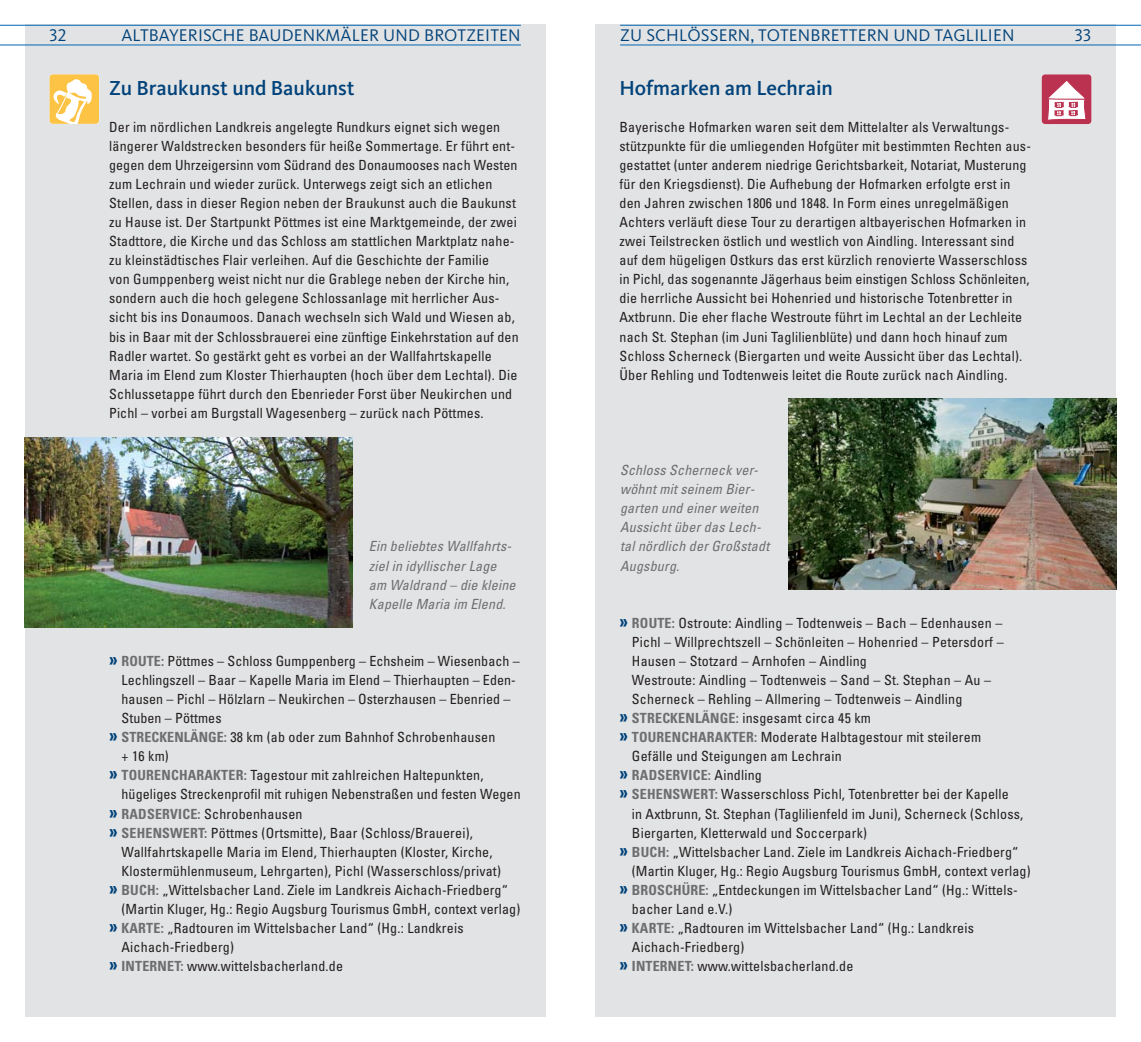
<style>
.page{position:relative;width:1141px;height:1042px;background:#fff}
.page>*{position:absolute;margin:0;border:0;box-sizing:border-box;transform-origin:0 0}
.t1{font:500 21px "Kievit OT";color:#00427a}
.t2{font:17.5px "Kievit OT";letter-spacing:.01em;color:#00427a}
.t3{font:condensed 14px/19.1px "Univers";letter-spacing:.015em;color:#231f20}
.t4{font:italic condensed 14px/19.1px "Univers";letter-spacing:.015em;color:#6d6e70}
.t5{font:700 condensed 14px "Univers";letter-spacing:.015em;color:#6d6e70}
.s1{font-weight:700;font-size:19.25px;color:#00427a}
.s2{font-weight:700;color:#6d6e70}
.s3{font-size:19.25px;color:#00427a}
.s4{font-weight:400;color:#231f20}
</style>
<div class="page">
<div style="left:25px;top:25px;width:521px;height:992px;background:#e2e3e4"></div>
<hr style="left:0;top:25px;width:521px;height:1px;background:#0066b3">
<hr style="left:0;top:45px;width:521px;height:1px;background:#0066b3">
<div style="left:595px;top:25px;width:521px;height:992px;background:#e2e3e4"></div>
<hr style="left:620px;top:25px;width:521px;height:1px;background:#0066b3">
<hr style="left:620px;top:45px;width:521px;height:1px;background:#0066b3">
<div style="left:1042px;top:74px;width:49px;height:50px;background:#bb3150;border-radius:3px"></div>
<svg style="left:1047px;top:81px;width:39px;height:40px"></svg>
<div style="left:50px;top:74px;width:49px;height:50px;background:#fcc345;border-radius:3px"></div>
<svg style="left:51px;top:79px;width:42px;height:45px"></svg>
<img style="left:789px;top:399px;width:327px;height:190px">
<img style="left:25px;top:438px;width:327px;height:189px">
<p class="t2" style="left:50px;top:24px;width:18px">32</p>
<p class="t2" style="left:121px;top:24px;width:401px">ALTBAYERISCHE BAUDENKMÄLER UND BROTZEITEN</p>
<p class="t2" style="left:620px;top:24px;width:396px">ZU SCHLÖSSERN, TOTENBRETTERN UND TAGLILIEN</p>
<p class="t2" style="left:1075px;top:24px;width:18px">33</p>
<h1 class="t1" style="left:619px;top:80px;width:215px">Hofmarken am Lechrain</h1>
<p class="t3" style="left:619px;top:118px;width:413px">Bayerische Hofmarken waren seit dem Mittelalter als Verwaltungs&shy;stützpunkte für die umliegenden Hofgüter mit bestimmten Rechten aus&shy;gestattet (unter anderem niedrige Gerichtsbarkeit, Notariat, Musterung für den Kriegsdienst). Die Aufhebung der Hofmarken erfolgte erst in den Jahren zwischen 1806 und 1848. In Form eines unregelmäßigen Achters verläuft diese Tour zu derartigen altbayerischen Hofmarken in zwei Teilstrecken östlich und westlich von Aindling. Interessant sind auf dem hügeligen Ostkurs das erst kürzlich renovierte Wasserschloss in Pichl, das sogenannte Jägerhaus beim einstigen Schloss Schönleiten, die herrliche Aussicht bei Hohenried und historische Totenbretter in Axtbrunn. Die eher flache Westroute führt im Lechtal an der Lechleite nach St. Stephan (im Juni Taglilienblüte) und dann hoch hinauf zum Schloss Scherneck (Biergarten und weite Aussicht über das Lechtal).<br>Über Rehling und Todtenweis leitet die Route zurück nach Aindling.</p>
<h1 class="t1" style="left:109px;top:80px;width:247px">Zu Braukunst und Baukunst</h1>
<p class="t3" style="left:109px;top:118px;width:411px">Der im nördlichen Landkreis angelegte Rundkurs eignet sich wegen längerer Waldstrecken besonders für heiße Sommertage. Er führt ent - gegen dem Uhrzeigersinn vom Südrand des Donaumooses nach Westen zum Lechrain und wieder zurück. Unterwegs zeigt sich an etlichen Stellen, dass in dieser Region neben der Braukunst auch die Baukunst zu Hause ist. Der Start punkt Pöttmes ist eine Marktgemeinde, der zwei Stadttore, die Kirche und das Schloss am stattlichen Marktplatz nahe - zu kleinstädtisches Flair verleihen. Auf die Geschichte der Familie<br>von Gumppenberg weist nicht nur die Grablege neben der Kirche hin, sondern auch die hoch gelegene Schlossanlage mit herrlicher Aus&shy;sicht bis ins Donaumoos. Danach wechseln sich Wald und Wiesen ab, bis in Baar mit der Schlossbrauerei eine zünftige Einkehrstation auf den Radler wartet. So gestärkt geht es vorbei an der Wallfahrtskapelle Maria im Elend zum Kloster Thierhaupten (hoch über dem Lechtal). Die Schlussetappe führt durch den Ebenrieder Forst über Neukirchen und Pichl – vorbei am Burgstall Wagesenberg – zurück nach Pöttmes.</p>
<p class="t4" style="left:369px;top:538px;width:151px">Ein beliebtes Wallfahrts&shy;zielin idyllischer Lage am Waldrand – die kleine<br>Kapelle Maria im Elend.</p>
<p class="t3" style="left:109px;top:652px;width:412px"><span class="s1">»</span> <span class="s2">ROUTE:</span> Pöttmes – Schloss Gumppenberg – Echsheim – Wiesenbach –</p>
<p class="t3" style="left:122px;top:672px;width:396px">Lechlingszell – Baar – Kapelle Maria im Elend – Thierhaupten – Eden-</p>
<p class="t3" style="left:122px;top:691px;width:390px">hausen – Pichl – Hölzlarn – Neukirchen – Osterzhausen – Ebenried –</p>
<p class="t3" style="left:122px;top:710px;width:102px">Stuben – Pöttmes</p>
<p class="t3" style="left:109px;top:729px;width:388px"><span class="s1">»</span> <span class="s2">STRECKENLÄNGE:</span> 38 km (ab oder zum Bahnhof Schrobenhausen</p>
<p class="t3" style="left:122px;top:748px;width:49px">+ 16 km)</p>
<p class="t3" style="left:109px;top:767px;width:376px"><span class="s1">»</span> <span class="s2">TOURENCHARAKTER:</span> Tagestour mit zahlreichen Halte punkten,</p>
<p class="t3" style="left:122px;top:786px;width:401px">hügeliges Streckenprofil mit ruhigen Nebenstraßen und festen Wegen</p>
<p class="t3" style="left:109px;top:805px;width:195px"><span class="s1">»</span> <span class="s2">RADSERVICE:</span> Schrobenhausen</p>
<p class="t3" style="left:109px;top:824px;width:365px"><span class="s1">»</span> <span class="s2">SEHENSWERT:</span> Pöttmes (Ortsmitte), Baar (Schloss/Brauerei),</p>
<p class="t3" style="left:122px;top:843px;width:373px">Wallfahrtskapelle Maria im Elend, Thierhaupten (Kloster, Kirche,</p>
<p class="t3" style="left:122px;top:862px;width:381px">Klostermühlenmuseum, Lehrgarten), Pichl (Wasser schloss/privat)</p>
<p class="t3" style="left:109px;top:881px;width:400px"><span class="s1">»</span> <span class="s2">BUCH:</span> „Wittelsbacher Land. Ziele im Landkreis Aichach-Friedberg“</p>
<p class="t3" style="left:122px;top:900px;width:400px">(Martin Kluger, Hg.: Regio Augsburg Tourismus GmbH, context verlag)</p>
<p class="t3" style="left:109px;top:920px;width:356px"><span class="s1">»</span> <span class="s2">KARTE:</span> „Radtouren im Wittelsbacher Land“ (Hg.: Landkreis</p>
<p class="t3" style="left:122px;top:939px;width:114px">Aichach-Friedberg)</p>
<p class="t3" style="left:109px;top:958px;width:235px"><span class="s1">»</span> <span class="s2">INTERNET:</span> www.wittelsbacherland.de</p>
<p class="t4" style="left:620px;top:462px;width:153px">Schloss Scherneck ver&shy;wöhntmitseinem Bier&shy;garten und einer weiten<br>Aussichtüber das Lech&shy;talnördlich der Großstadt<br>Augsburg.</p>
<p class="t3" style="left:619px;top:614px;width:384px"><span class="s1">»</span> <span class="s2">ROUTE:</span> Ostroute: Aindling – Todtenweis – Bach – Edenhausen –</p>
<p class="t3" style="left:632px;top:633px;width:373px">Pichl – Willprechtszell – Schönleiten – Hohenried – Petersdorf –</p>
<p class="t3" style="left:632px;top:652px;width:237px">Hausen – Stotzard – Arnhofen – Aindling</p>
<p class="t3" style="left:632px;top:672px;width:361px">Westroute: Aindling – Todtenweis – Sand – St. Stephan – Au –</p>
<p class="t3" style="left:632px;top:691px;width:332px">Scherneck – Rehling – Allmering – Todtenweis – Aindling</p>
<p class="t3" style="left:619px;top:710px;width:253px"><span class="s1">»</span> <span class="s2">STRECKENLÄNGE:</span> insgesamt circa 45 km</p>
<p class="t3" style="left:619px;top:729px;width:363px"><span class="s1">»</span> <span class="s2">TOURENCHARAKTER:</span> Moderate Halbtagestour mit steilerem</p>
<p class="t3" style="left:632px;top:748px;width:211px">Gefälle und Steigungen am Lechrain</p>
<p class="t5" style="left:619px;top:770px;width:144px"><span class="s3">»</span> RADSERVICE: <span class="s4">Aindling</span></p>
<p class="t3" style="left:619px;top:786px;width:391px"><span class="s1">»</span> <span class="s2">SEHENSWERT:</span> Wasserschloss Pichl, Totenbretter bei der Kapelle</p>
<p class="t3" style="left:632px;top:805px;width:393px">in Axtbrunn, St. Stephan (Taglilienfeld im Juni), Scherneck (Schloss,</p>
<p class="t3" style="left:632px;top:824px;width:237px">Biergarten, Kletterwald und Soccerpark)</p>
<p class="t3" style="left:619px;top:843px;width:400px"><span class="s1">»</span> <span class="s2">BUCH:</span> „Wittelsbacher Land. Ziele im Landkreis Aichach-Friedberg“</p>
<p class="t3" style="left:632px;top:862px;width:400px">(Martin Kluger, Hg.: Regio Augsburg Tourismus GmbH, context verlag)</p>
<p class="t3" style="left:619px;top:881px;width:400px"><span class="s1">»</span> <span class="s2">BROSCHÜRE:</span> „Entdeckungen im Wittelsbacher Land“ (Hg.: Wittels-</p>
<p class="t3" style="left:632px;top:900px;width:102px">bacher Land e.V.)</p>
<p class="t3" style="left:619px;top:920px;width:356px"><span class="s1">»</span> <span class="s2">KARTE:</span> „Radtouren im Wittelsbacher Land“ (Hg.: Landkreis</p>
<p class="t3" style="left:632px;top:939px;width:114px">Aichach-Friedberg)</p>
<p class="t3" style="left:619px;top:958px;width:235px"><span class="s1">»</span> <span class="s2">INTERNET:</span> www.wittelsbacherland.de</p>
</div>
